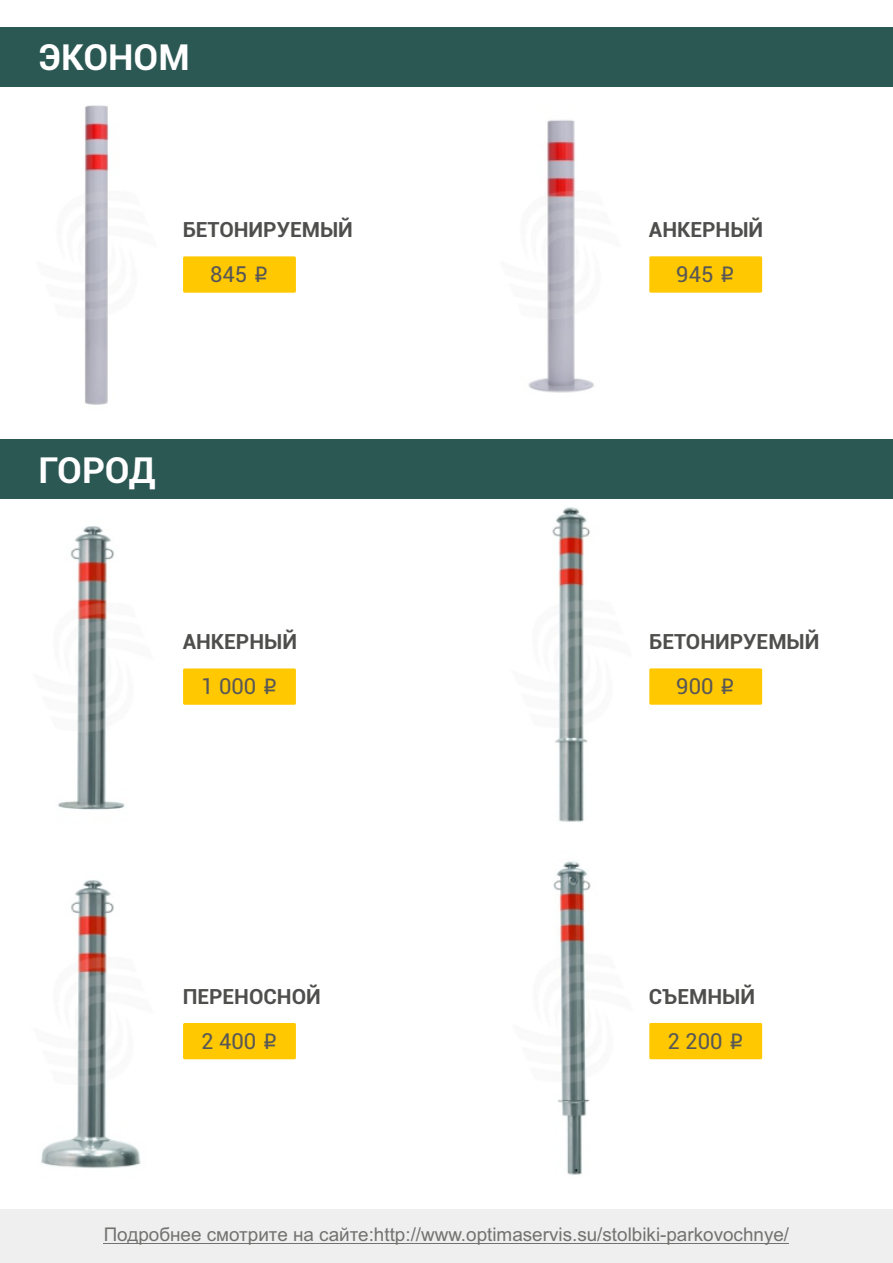
<style>
.page{position:relative;width:893px;height:1263px;background:#fff}
.page>*{position:absolute;margin:0;border:0;box-sizing:border-box;transform-origin:0 0}
.t1{font:700 36px "Roboto";color:#fff}
.t2{font:22.05px "Roboto";color:#575757}
.t3{font:700 21px "Roboto";color:#4e4e4d}
.t4{font:18.9px "Arial";color:#727271}
.s1{font-family:"ALS Rubl"}
</style>
<div class="page">
<img style="left:58px;top:526px;width:67px;height:284px">
<img style="left:41px;top:880px;width:225px;height:288px">
<img style="left:552px;top:507px;width:38px;height:315px">
<img style="left:553px;top:861px;width:192px;height:314px">
<div style="left:0;top:1209px;width:893px;height:54px;background:#efefef"></div>
<hr style="left:104px;top:1243px;width:685px;height:1px;background:#727271">
<div style="left:183px;top:256px;width:113px;height:37px;background:#ffc801;border-radius:2px"></div>
<img style="left:84px;top:105px;width:25px;height:300px">
<img style="left:528px;top:120px;width:66px;height:273px">
<div style="left:649px;top:256px;width:113px;height:37px;background:#ffc801;border-radius:2px"></div>
<div style="left:0;top:28px;width:893px;height:59px;background:#2c5854"></div>
<div style="left:183px;top:668px;width:113px;height:37px;background:#ffc801;border-radius:2px"></div>
<div style="left:649px;top:668px;width:113px;height:37px;background:#ffc801;border-radius:2px"></div>
<div style="left:0;top:440px;width:893px;height:59px;background:#2c5854"></div>
<div style="left:183px;top:1023px;width:113px;height:36px;background:#ffc801;border-radius:2px"></div>
<div style="left:649px;top:1023px;width:113px;height:36px;background:#ffc801;border-radius:2px"></div>
<h1 class="t1" style="left:38px;top:43px;width:153px">ЭКОНОМ</h1>
<p class="t3" style="left:183px;top:221px;width:172px">БЕТОНИРУЕМЫЙ</p>
<p class="t3" style="left:649px;top:221px;width:116px">АНКЕРНЫЙ</p>
<p class="t2" style="left:210px;top:266px;width:60px">845 <span class="s1">i</span></p>
<p class="t2" style="left:676px;top:266px;width:60px">945 <span class="s1">i</span></p>
<h1 class="t1" style="left:38px;top:455px;width:118px">ГОРОД</h1>
<p class="t3" style="left:183px;top:633px;width:116px">АНКЕРНЫЙ</p>
<p class="t3" style="left:649px;top:633px;width:172px">БЕТОНИРУЕМЫЙ</p>
<p class="t2" style="left:201px;top:678px;width:78px">1 000 <span class="s1">i</span></p>
<p class="t2" style="left:676px;top:678px;width:60px">900 <span class="s1">i</span></p>
<p class="t3" style="left:183px;top:988px;width:140px">ПЕРЕНОСНОЙ</p>
<p class="t3" style="left:649px;top:988px;width:108px">СЪЕМНЫЙ</p>
<p class="t2" style="left:201px;top:1032px;width:78px">2 400 <span class="s1">i</span></p>
<p class="t2" style="left:667px;top:1032px;width:78px">2 200 <span class="s1">i</span></p>
<p class="t4" style="left:104px;top:1227px;width:687px">Подробнее смотрите на сайте:http://www.optimaservis.su/stolbiki-parkovochnye/</p>
</div>
